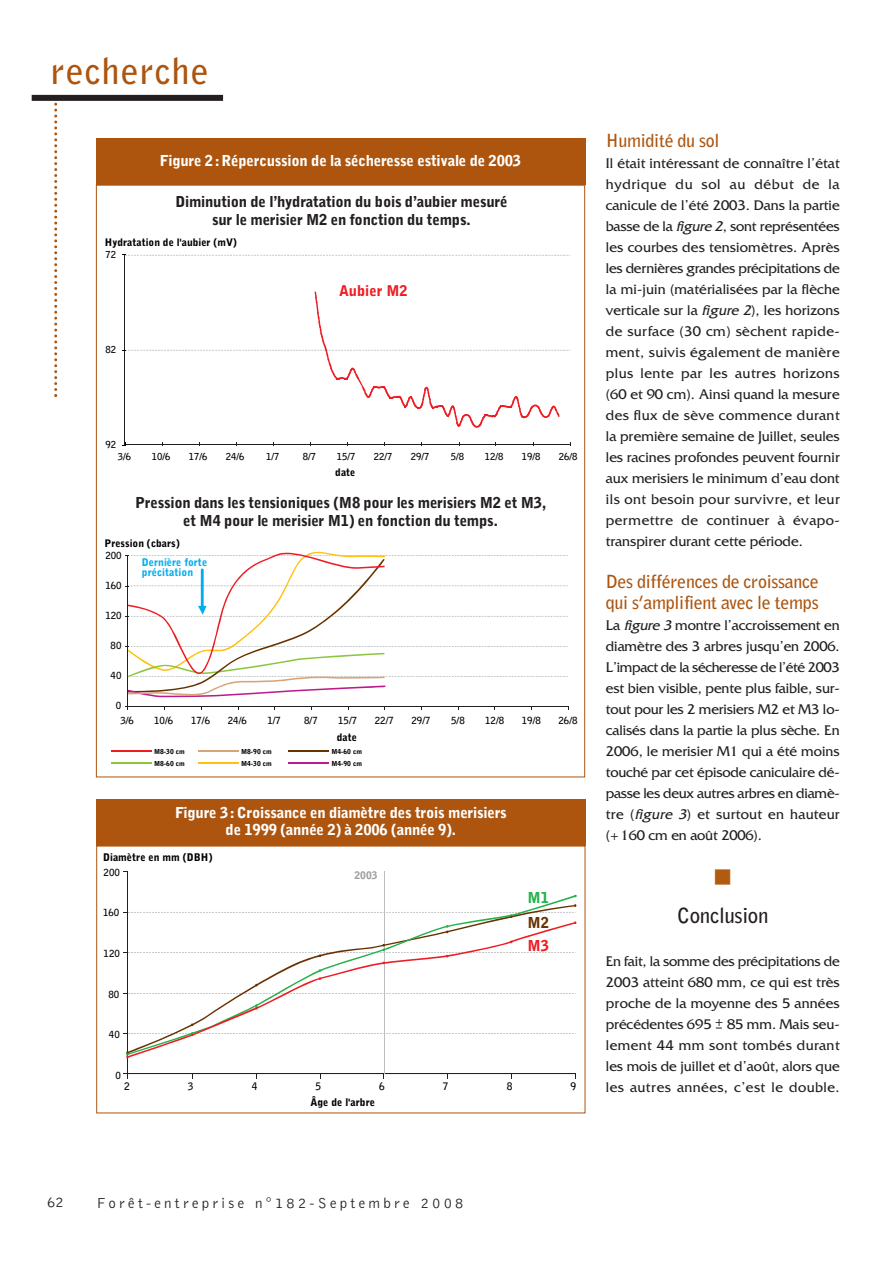
<style>
.page{position:relative;width:893px;height:1263px;background:#fff}
.page>*{position:absolute;margin:0;border:0;box-sizing:border-box;transform-origin:0 0}
.t1{font:700 36px "Bell Gothic";letter-spacing:.03em;color:#ad550f}
.t2{font:700 21px "Bell Gothic";letter-spacing:-.015em;color:#231f20}
.t3{font:700 18px/21px "Bell Gothic";letter-spacing:-.015em;color:#ad550f}
.t4{font:16.5px "Zapf Dingbats IT Cby BT";color:#b15b10}
.t5{font:900 15px/18px "Bell Gothic";letter-spacing:-.015em;color:#231f20;text-align:center}
.t6{font:900 15px/16.5px "Bell Gothic";letter-spacing:-.015em;color:#fff;text-align:center}
.t7{font:300 15px "Bell Gothic";letter-spacing:.21em;color:#231f20}
.t8{font:900 15px "Bell Gothic";color:#683100}
.t9{font:900 15px "Bell Gothic";color:#ee1d23}
.t10{font:900 15px "Bell Gothic";color:#23b24b}
.t11{font:14.7px/21px "Friz Quadrata";color:#231f20;text-align:justify}
.t12{font:900 14.7px "Bell Gothic";color:#ee1d23}
.t13{font:900 10.5px "Bell Gothic";color:#000001}
.t14{font:900 10.5px/10.5px "Bell Gothic";color:#00aeef}
.t15{font:900 10.5px "Bell Gothic";color:#9d9fa2}
.t16{font:900 10.35px "Bell Gothic";color:#000001}
.t17{font:700 10.35px "Bell Gothic";color:#000001}
.t18{font:700 9.75px "Bell Gothic";color:#000001}
.t19{font:700 9.6px "Bell Gothic";color:#000001}
.t20{font:900 6.75px/12px "Bell Gothic";color:#000001}
.s1{font-style:italic}
</style>
<div class="page">
<svg style="left:54px;top:102px;width:3px;height:295px"></svg>
<div style="left:32px;top:95px;width:191px;height:6px;background:#231f20"></div>
<div style="left:96px;top:138px;width:489px;height:47px;background:#ad550f"></div>
<hr style="left:127px;top:1073px;width:448px;height:1px;background:#231f20">
<hr style="left:127px;top:872px;width:1px;height:202px;background:#231f20">
<hr style="left:383px;top:872px;width:1px;height:202px;background:#bcbdc0">
<svg style="left:126px;top:895px;width:451px;height:161px"></svg>
<svg style="left:127px;top:922px;width:448px;height:136px"></svg>
<div style="left:96px;top:799px;width:489px;height:47px;background:#ad550f"></div>
<hr style="left:124px;top:444px;width:446px;height:1px;background:#231f20">
<hr style="left:124px;top:254px;width:1px;height:191px;background:#231f20">
<svg style="left:125px;top:255px;width:445px;height:1px"></svg>
<svg style="left:122px;top:292px;width:448px;height:136px"></svg>
<hr style="left:127px;top:706px;width:440px;height:1px;background:#231f20">
<hr style="left:198px;top:762px;width:41px;height:2px;background:#fec210">
<hr style="left:198px;top:751px;width:41px;height:1px;background:#d6a476">
<hr style="left:288px;top:751px;width:41px;height:1px;background:#683100">
<hr style="left:288px;top:762px;width:41px;height:2px;background:#bc1b8d">
<hr style="left:111px;top:762px;width:40px;height:2px;background:#8bc63e">
<hr style="left:111px;top:751px;width:40px;height:1px;background:#ee1d23">
<svg style="left:125px;top:552px;width:443px;height:145px"></svg>
<hr style="left:127px;top:555px;width:1px;height:152px;background:#231f20">
<h1 class="t1" style="left:51px;top:57px;width:159px">recherche</h1>
<p class="t6" style="left:160px;top:153px;width:363px">Figure 2:Répercussion de la sécheresse estivale de 2003</p>
<p class="t5" style="left:175px;top:194px;width:334px">Diminution de l’hydratation du bois d’aubier mesuré sur le merisier M2 en fonction du temps.</p>
<p class="t16" style="left:105px;top:238px;width:134px">Hydratation de l'au ier (mV)</p>
<p class="t19" style="left:105px;top:251px;width:12px">72</p>
<p class="t19" style="left:105px;top:346px;width:12px">82</p>
<p class="t19" style="left:105px;top:441px;width:12px">92</p>
<p class="t12" style="left:339px;top:285px;width:70px">Aubier M2</p>
<p class="t19" style="left:118px;top:452px;width:15px">3/6</p>
<p class="t19" style="left:152px;top:452px;width:20px">10/6</p>
<p class="t19" style="left:189px;top:452px;width:20px">17/6</p>
<p class="t19" style="left:226px;top:452px;width:20px">24/6</p>
<p class="t19" style="left:266px;top:452px;width:15px">1/7</p>
<p class="t19" style="left:303px;top:452px;width:15px">8/7</p>
<p class="t19" style="left:337px;top:452px;width:20px">15/7</p>
<p class="t19" style="left:374px;top:452px;width:20px">22/7</p>
<p class="t19" style="left:411px;top:452px;width:20px">29/7</p>
<p class="t19" style="left:451px;top:452px;width:15px">5/8</p>
<p class="t19" style="left:485px;top:452px;width:20px">12/8</p>
<p class="t19" style="left:522px;top:452px;width:20px">19/8</p>
<p class="t19" style="left:559px;top:452px;width:20px">26/8</p>
<p class="t16" style="left:335px;top:468px;width:22px">date</p>
<p class="t5" style="left:135px;top:495px;width:412px">Pression dans les tensioniques (M8 pour les merisiers M2 et M3, et M4 pour le merisier M1) en fonction du temps.</p>
<p class="t16" style="left:104px;top:539px;width:77px">Pression (c ars)</p>
<p class="t18" style="left:105px;top:551px;width:18px">200</p>
<p class="t18" style="left:105px;top:581px;width:18px">160</p>
<p class="t18" style="left:105px;top:612px;width:18px">120</p>
<p class="t18" style="left:111px;top:642px;width:12px">80</p>
<p class="t18" style="left:111px;top:672px;width:12px">40</p>
<p class="t14" style="left:142px;top:558px;width:67px">Dernière orte précitation</p>
<p class="t18" style="left:120px;top:717px;width:15px">3/6</p>
<p class="t18" style="left:154px;top:717px;width:21px">10/6</p>
<p class="t18" style="left:191px;top:717px;width:21px">17/6</p>
<p class="t18" style="left:228px;top:717px;width:21px">24/6</p>
<p class="t18" style="left:267px;top:717px;width:15px">1/7</p>
<p class="t18" style="left:304px;top:717px;width:15px">8/7</p>
<p class="t18" style="left:338px;top:717px;width:21px">15/7</p>
<p class="t18" style="left:375px;top:717px;width:21px">22/7</p>
<p class="t18" style="left:411px;top:717px;width:21px">29/7</p>
<p class="t18" style="left:451px;top:717px;width:15px">5/8</p>
<p class="t18" style="left:485px;top:717px;width:21px">12/8</p>
<p class="t18" style="left:522px;top:717px;width:21px">19/8</p>
<p class="t18" style="left:558px;top:717px;width:21px">26/8</p>
<p class="t16" style="left:337px;top:733px;width:22px">date</p>
<p class="t20" style="left:154px;top:746px;width:32px">M8-30 cm<br>M8-60 cm</p>
<p class="t20" style="left:241px;top:746px;width:32px">M8-90 cm<br>M4-30 cm</p>
<p class="t20" style="left:331px;top:746px;width:32px">M4-60 cm<br>M4-90 cm</p>
<p class="t6" style="left:175px;top:806px;width:333px">Figure 3:Croissance en diamètre des trois merisiers de 1999 (année 2) à 2006 (année 9).</p>
<p class="t13" style="left:103px;top:854px;width:111px">Diamètre en mm (DBH)</p>
<p class="t18" style="left:104px;top:868px;width:18px">200</p>
<p class="t18" style="left:103px;top:909px;width:18px">160</p>
<p class="t18" style="left:104px;top:950px;width:18px">120</p>
<p class="t18" style="left:108px;top:990px;width:12px">80</p>
<p class="t18" style="left:109px;top:1031px;width:12px">40</p>
<p class="t15" style="left:354px;top:871px;width:25px">2003</p>
<p class="t10" style="left:527px;top:892px;width:23px">M1</p>
<p class="t8" style="left:527px;top:917px;width:23px">M2</p>
<p class="t9" style="left:527px;top:940px;width:23px">M3</p>
<p class="t17" style="left:124px;top:1083px;width:7px">2</p>
<p class="t17" style="left:188px;top:1083px;width:7px">3</p>
<p class="t17" style="left:252px;top:1083px;width:7px">4</p>
<p class="t17" style="left:316px;top:1083px;width:7px">5</p>
<p class="t17" style="left:379px;top:1083px;width:7px">6</p>
<p class="t17" style="left:443px;top:1083px;width:7px">7</p>
<p class="t17" style="left:507px;top:1083px;width:7px">8</p>
<p class="t17" style="left:571px;top:1083px;width:7px">9</p>
<p class="t13" style="left:310px;top:1099px;width:66px">Âge de l'ar re</p>
<p class="t3" style="left:606px;top:132px;width:115px">Humidité du sol</p>
<p class="t11" style="left:606px;top:154px;width:235px">Il était intéressant de connaître l’état hydrique du sol au début de la canicule de l’été 2003. Dans la partie basse de la <span class="s1">figure2</span>, sont représentées les courbes des tensiomètres. Après les dernières grandes précipitations de la mi-juin (matérialisées par la flèche verticale sur la <span class="s1">figure2</span>), les horizons de surface (30 cm) sèchent rapide&shy;ment, suivis également de manière plus lente par les autres horizons (60 et 90 cm). Ainsi quand la mesure des flux de sève commence durant la première semaine de Juillet, seules les racines profondes peuvent fournir aux merisiers le minimum d’eau dont ils ont besoin pour survivre, et leur permettre de continuer à évapo&shy;transpirer durant cette période.</p>
<p class="t3" style="left:606px;top:573px;width:215px">Des différences de croissance qui s’amplifient avec le temps</p>
<p class="t11" style="left:606px;top:616px;width:235px">La <span class="s1">figure3</span>montre l’accroissement en diamètre des 3 arbres jusqu’en 2006.<br>L’impact de la sécheresse de l’été 2003 est bien visible, pente plus faible, sur&shy;tout pour les 2 merisiers M2 et M3 lo&shy;calisés dans la partie la plus sèche. En 2006, le merisier M1 qui a été moins touché par cet épisode caniculaire dé&shy;passe les deux autres arbres en diamè&shy;tre (<span class="s1">figure 3</span>) et surtout en hauteur (+160 cm en août 2006).</p>
<p class="t4" style="left:714px;top:869px;width:18px">■</p>
<h2 class="t2" style="left:677px;top:908px;width:93px">Conclusion</h2>
<p class="t11" style="left:606px;top:952px;width:235px">En fait, la somme des précipitations de 2003 atteint 680 mm, ce qui est très proche de la moyenne des 5 années précédentes 695 + 85 mm. Mais seu&shy;lement 44 mm sont tombés durant les mois de juillet et d’août, alors que les autres années, c’est le double.</p>
<p class="t7" style="left:47px;top:1196px;width:18px">62</p>
<p class="t7" style="left:97px;top:1197px;width:368px">Forêt-entreprise n°182-Septembre 2008</p>
</div>
